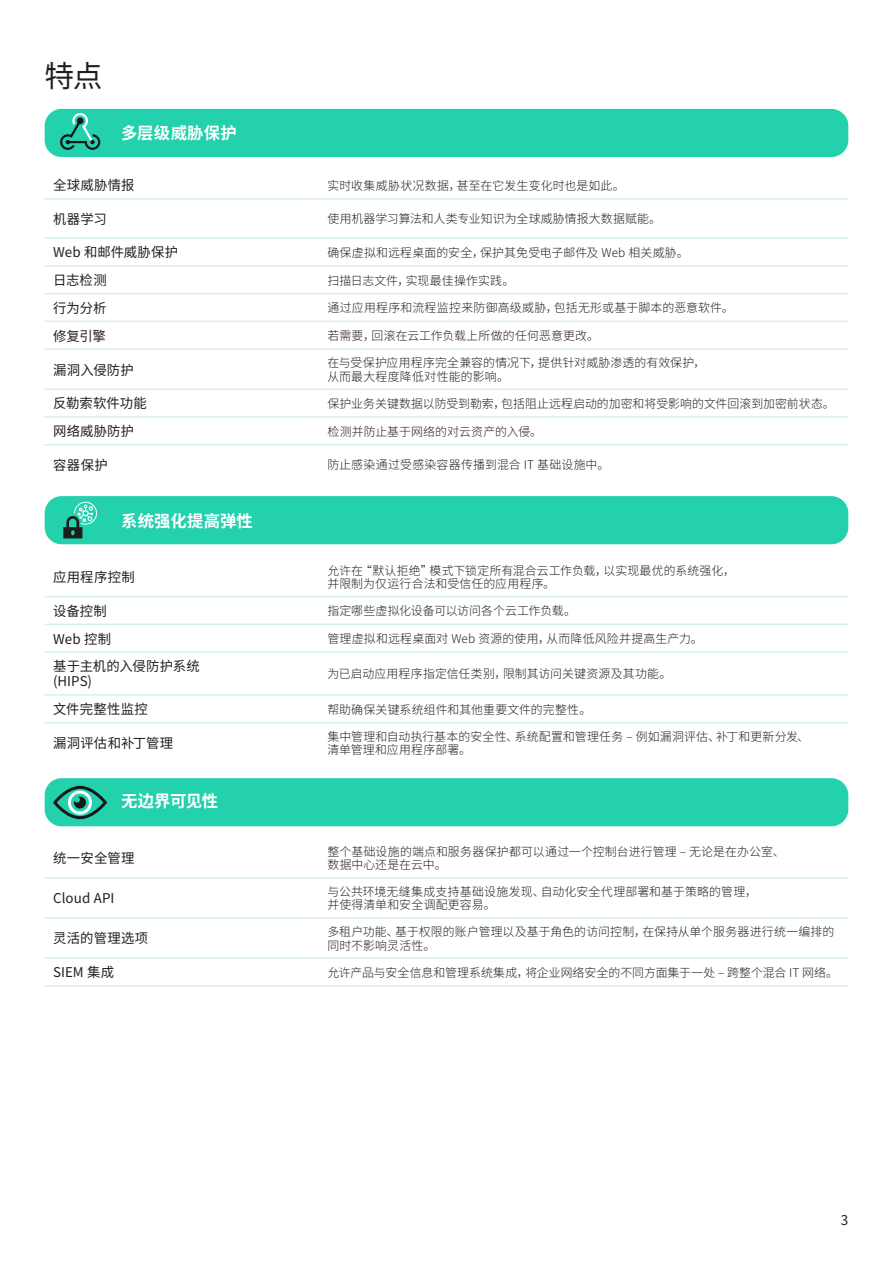
<style>
.page{position:relative;width:893px;height:1263px;background:#fff}
.page>*{position:absolute;margin:0;border:0;box-sizing:border-box;transform-origin:0 0}
.t1{font:30px "Noto Sans CJ Ksc";color:#231f20}
.t2{font:700 16.5px "Noto Sans CJ Ksc";letter-spacing:.005em;color:#fff}
.t3{font:13.5px/15px "Noto Sans CJ Ksc";letter-spacing:.01em;color:#231f20}
.t4{font:300 12px/13.5px "Noto Sans CJ Ksc";letter-spacing:.01em;color:#231f20}
</style>
<div class="page">
<div style="left:45px;top:496px;width:803px;height:48px;background:#24d1ad;border-radius:17px"></div>
<div style="left:45px;top:109px;width:803px;height:48px;background:#24d1ad;border-radius:17px"></div>
<div style="left:45px;top:778px;width:803px;height:48px;background:#24d1ad;border-radius:17px"></div>
<hr style="left:45px;top:198px;width:274px;height:2px;background:#d7eee9">
<hr style="left:45px;top:237px;width:274px;height:2px;background:#d7eee9">
<hr style="left:45px;top:265px;width:274px;height:2px;background:#d7eee9">
<hr style="left:45px;top:293px;width:274px;height:1px;background:#d7eee9">
<hr style="left:45px;top:321px;width:274px;height:1px;background:#d7eee9">
<hr style="left:45px;top:348px;width:274px;height:2px;background:#d7eee9">
<hr style="left:45px;top:388px;width:274px;height:2px;background:#d7eee9">
<hr style="left:45px;top:416px;width:274px;height:2px;background:#d7eee9">
<hr style="left:45px;top:444px;width:274px;height:1px;background:#d7eee9">
<hr style="left:45px;top:596px;width:274px;height:1px;background:#d7eee9">
<hr style="left:45px;top:624px;width:274px;height:1px;background:#d7eee9">
<hr style="left:45px;top:651px;width:274px;height:2px;background:#d7eee9">
<hr style="left:45px;top:722px;width:274px;height:1px;background:#d7eee9">
<hr style="left:45px;top:877px;width:274px;height:2px;background:#d7eee9">
<hr style="left:45px;top:917px;width:274px;height:2px;background:#d7eee9">
<hr style="left:45px;top:957px;width:274px;height:2px;background:#d7eee9">
<hr style="left:45px;top:985px;width:274px;height:1px;background:#d7eee9">
<hr style="left:319px;top:198px;width:529px;height:2px;background:#d7eee9">
<hr style="left:319px;top:237px;width:529px;height:2px;background:#d7eee9">
<hr style="left:319px;top:265px;width:529px;height:2px;background:#d7eee9">
<hr style="left:319px;top:293px;width:529px;height:1px;background:#d7eee9">
<hr style="left:319px;top:321px;width:529px;height:1px;background:#d7eee9">
<hr style="left:319px;top:348px;width:529px;height:2px;background:#d7eee9">
<hr style="left:319px;top:388px;width:529px;height:2px;background:#d7eee9">
<hr style="left:319px;top:416px;width:529px;height:2px;background:#d7eee9">
<hr style="left:319px;top:444px;width:529px;height:1px;background:#d7eee9">
<hr style="left:319px;top:596px;width:529px;height:1px;background:#d7eee9">
<hr style="left:319px;top:624px;width:529px;height:1px;background:#d7eee9">
<hr style="left:319px;top:651px;width:529px;height:2px;background:#d7eee9">
<hr style="left:319px;top:722px;width:529px;height:1px;background:#d7eee9">
<hr style="left:319px;top:877px;width:529px;height:2px;background:#d7eee9">
<hr style="left:319px;top:917px;width:529px;height:2px;background:#d7eee9">
<hr style="left:319px;top:957px;width:529px;height:2px;background:#d7eee9">
<hr style="left:319px;top:985px;width:529px;height:1px;background:#d7eee9">
<hr style="left:45px;top:694px;width:274px;height:2px;background:#d7eee9">
<hr style="left:319px;top:694px;width:529px;height:2px;background:#d7eee9">
<svg style="left:53px;top:785px;width:54px;height:35px"></svg>
<svg style="left:63px;top:502px;width:34px;height:36px"></svg>
<svg style="left:60px;top:113px;width:40px;height:37px"></svg>
<h1 class="t1" style="left:45px;top:59px;width:59px">特点</h1>
<h2 class="t2" style="left:121px;top:124px;width:117px">多层级威胁保护</h2>
<p class="t3" style="left:53px;top:178px;width:83px">全球威胁情报</p>
<p class="t4" style="left:327px;top:180px;width:299px">实时收集威胁状况数据，甚至在它发生变化时也是如此。</p>
<p class="t3" style="left:53px;top:212px;width:55px">机器学习</p>
<p class="t4" style="left:327px;top:212px;width:335px">使用机器学习算法和人类专业知识为全球威胁情报大数据赋能。</p>
<p class="t3" style="left:53px;top:245px;width:127px">Web 和邮件威胁保护</p>
<p class="t4" style="left:327px;top:246px;width:363px">确保虚拟和远程桌面的安全，保护其免受电子邮件及 Web 相关威胁。</p>
<p class="t3" style="left:53px;top:273px;width:55px">日志检测</p>
<p class="t4" style="left:327px;top:274px;width:188px">扫描日志文件，实现最佳操作实践。</p>
<p class="t3" style="left:53px;top:301px;width:55px">行为分析</p>
<p class="t4" style="left:327px;top:301px;width:408px">通过应用程序和流程监控来防御高级威胁，包括无形或基于脚本的恶意软件。</p>
<p class="t3" style="left:53px;top:328px;width:54px">修复引擎</p>
<p class="t4" style="left:327px;top:329px;width:273px">若需要，回滚在云工作负载上所做的任何恶意更改。</p>
<p class="t3" style="left:53px;top:362px;width:82px">漏洞入侵防护</p>
<p class="t4" style="left:327px;top:356px;width:380px">在与受保护应用程序完全兼容的情况下，提供针对威胁渗透的有效保护，从而最大程度降低对性能的影响。</p>
<p class="t3" style="left:53px;top:396px;width:95px">反勒索软件功能</p>
<p class="t4" style="left:327px;top:397px;width:509px">保护业务关键数据以防受到勒索，包括阻止远程启动的加密和将受影响的文件回滚到加密前状态。</p>
<p class="t3" style="left:53px;top:424px;width:83px">网络威胁防护</p>
<p class="t4" style="left:327px;top:425px;width:216px">检测并防止基于网络的对云资产的入侵。</p>
<p class="t3" style="left:53px;top:457px;width:56px">容器保护</p>
<p class="t4" style="left:327px;top:458px;width:283px">防止感染通过受感染容器传播到混合 IT 基础设施中。</p>
<h2 class="t2" style="left:121px;top:511px;width:133px">系统强化提高弹性</h2>
<p class="t3" style="left:53px;top:570px;width:83px">应用程序控制</p>
<p class="t4" style="left:327px;top:564px;width:409px">允许在“默认拒绝”模式下锁定所有混合云工作负载，以实现最优的系统强化，并限制为仅运行合法和受信任的应用程序。</p>
<p class="t3" style="left:53px;top:604px;width:55px">设备控制</p>
<p class="t4" style="left:327px;top:604px;width:250px">指定哪些虚拟化设备可以访问各个云工作负载。</p>
<p class="t3" style="left:53px;top:631px;width:59px">Web 控制</p>
<p class="t4" style="left:327px;top:632px;width:377px">管理虚拟和远程桌面对 Web 资源的使用，从而降低风险并提高生产力。</p>
<p class="t3" style="left:53px;top:659px;width:148px">基于主机的入侵防护系统(HIPS)</p>
<p class="t4" style="left:327px;top:667px;width:345px">为已启动应用程序指定信任类别，限制其访问关键资源及其功能。</p>
<p class="t3" style="left:53px;top:702px;width:96px">文件完整性监控</p>
<p class="t4" style="left:327px;top:703px;width:265px">帮助确保关键系统组件和其他重要文件的完整性。</p>
<p class="t3" style="left:53px;top:736px;width:122px">漏洞评估和补丁管理</p>
<p class="t4" style="left:327px;top:730px;width:483px">集中管理和自动执行基本的安全性、系统配置和管理任务 – 例如漏洞评估、补丁和更新分发、清单管理和应用程序部署。</p>
<h2 class="t2" style="left:121px;top:791px;width:99px">无边界可见性</h2>
<p class="t3" style="left:53px;top:851px;width:83px">统一安全管理</p>
<p class="t4" style="left:327px;top:845px;width:459px">整个基础设施的端点和服务器保护都可以通过一个控制台进行管理 – 无论是在办公室、数据中心还是在云中。</p>
<p class="t3" style="left:53px;top:891px;width:63px">Cloud API</p>
<p class="t4" style="left:327px;top:885px;width:431px">与公共环境无缝集成支持基础设施发现、自动化安全代理部署和基于策略的管理，并使得清单和安全调配更容易。</p>
<p class="t3" style="left:53px;top:931px;width:97px">灵活的管理选项</p>
<p class="t4" style="left:327px;top:925px;width:509px">多租户功能、基于权限的账户管理以及基于角色的访问控制，在保持从单个服务器进行统一编排的同时不影响灵活性。</p>
<p class="t3" style="left:53px;top:965px;width:63px">SIEM 集成</p>
<p class="t4" style="left:327px;top:966px;width:512px">允许产品与安全信息和管理系统集成，将企业网络安全的不同方面集于一处 – 跨整个混合 IT 网络。</p>
<p class="t3" style="left:841px;top:1213px;width:9px">3</p>
</div>
